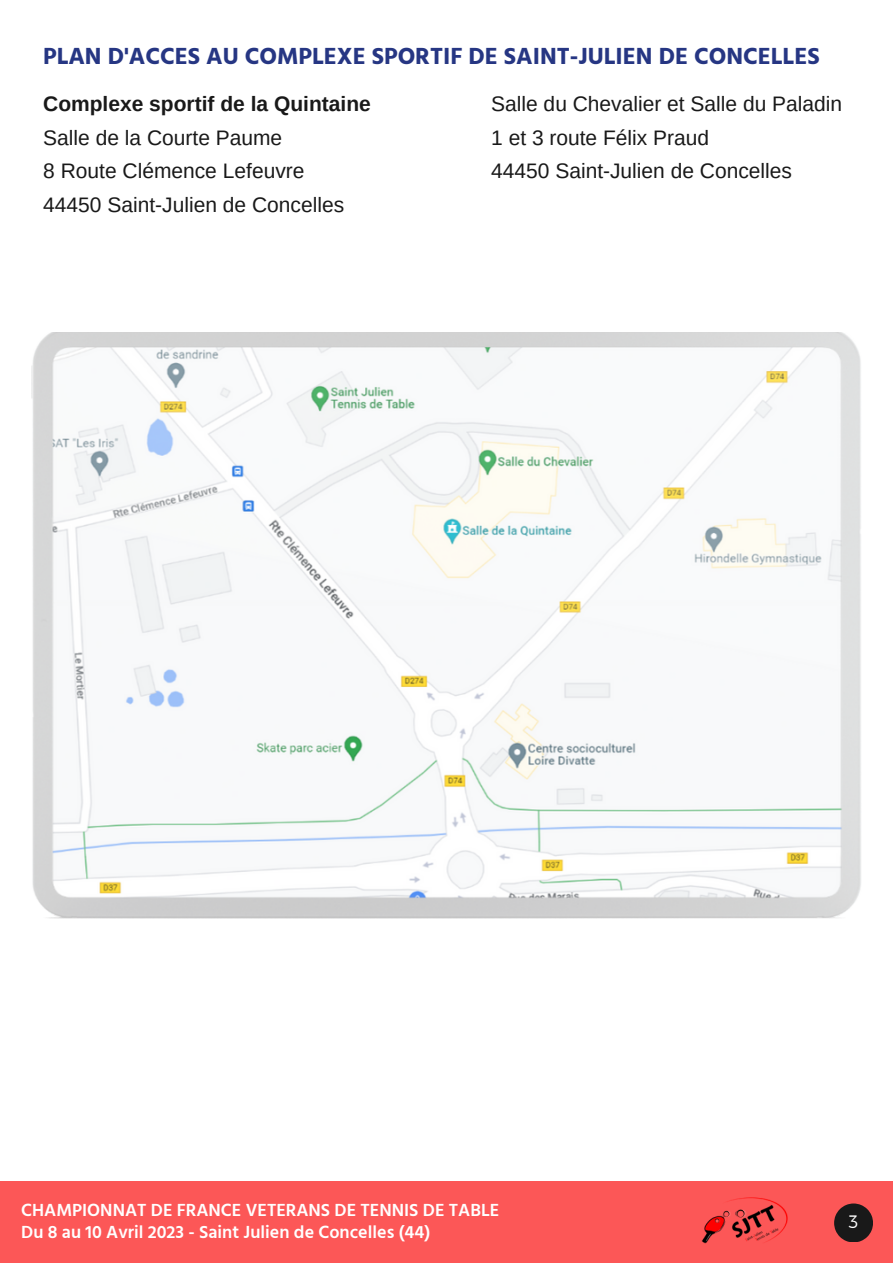
<style>
.page{position:relative;width:893px;height:1264px;background:#fff}
.page>*{position:absolute;margin:0;border:0;box-sizing:border-box;transform-origin:0 0}
.t1{font:700 24px "Hind Siliguri";color:#263683}
.t2{font:21px/33.8px "Arimo";color:#191919}
.t3{font:700 21px "Arimo";color:#191919}
.t4{font:600 18px/21.3px "Hind Siliguri";color:#fff}
.t5{font:300 18px "Montserrat";color:#fff}
</style>
<div class="page">
<img style="left:31px;top:333px;width:830px;height:585px">
<div style="left:0;top:1181px;width:892px;height:81px;background:#fc5757"></div>
<img style="left:701px;top:1197px;width:87px;height:47px">
<svg style="left:834px;top:1203px;width:39px;height:39px"></svg>
<p class="t1" style="left:43px;top:41px;width:778px">PLAN D'ACCES AU COMPLEXE SPORTIF DE SAINT-JULIEN DE CONCELLES</p>
<p class="t3" style="left:43px;top:92px;width:329px">Complexe sportif de la Quintaine</p>
<p class="t2" style="left:43px;top:120px;width:302px">Salle de la Courte Paume<br>8 Route Clémence Lefeuvre<br>44450 Saint-Julien de Concelles</p>
<p class="t2" style="left:491px;top:87px;width:352px">Salle du Chevalier et Salle du Paladin<br>1 et 3 route Félix Praud<br>44450 Saint-Julien de Concelles</p>
<p class="t4" style="left:21px;top:1199px;width:479px">CHAMPIONNAT DE FRANCE VETERANS DE TENNIS DE TABLE<br>Du 8 au 10 Avril 2023 - Saint Julien de Concelles (44)</p>
<p class="t5" style="left:848px;top:1210px;width:11px">3</p>
</div>
